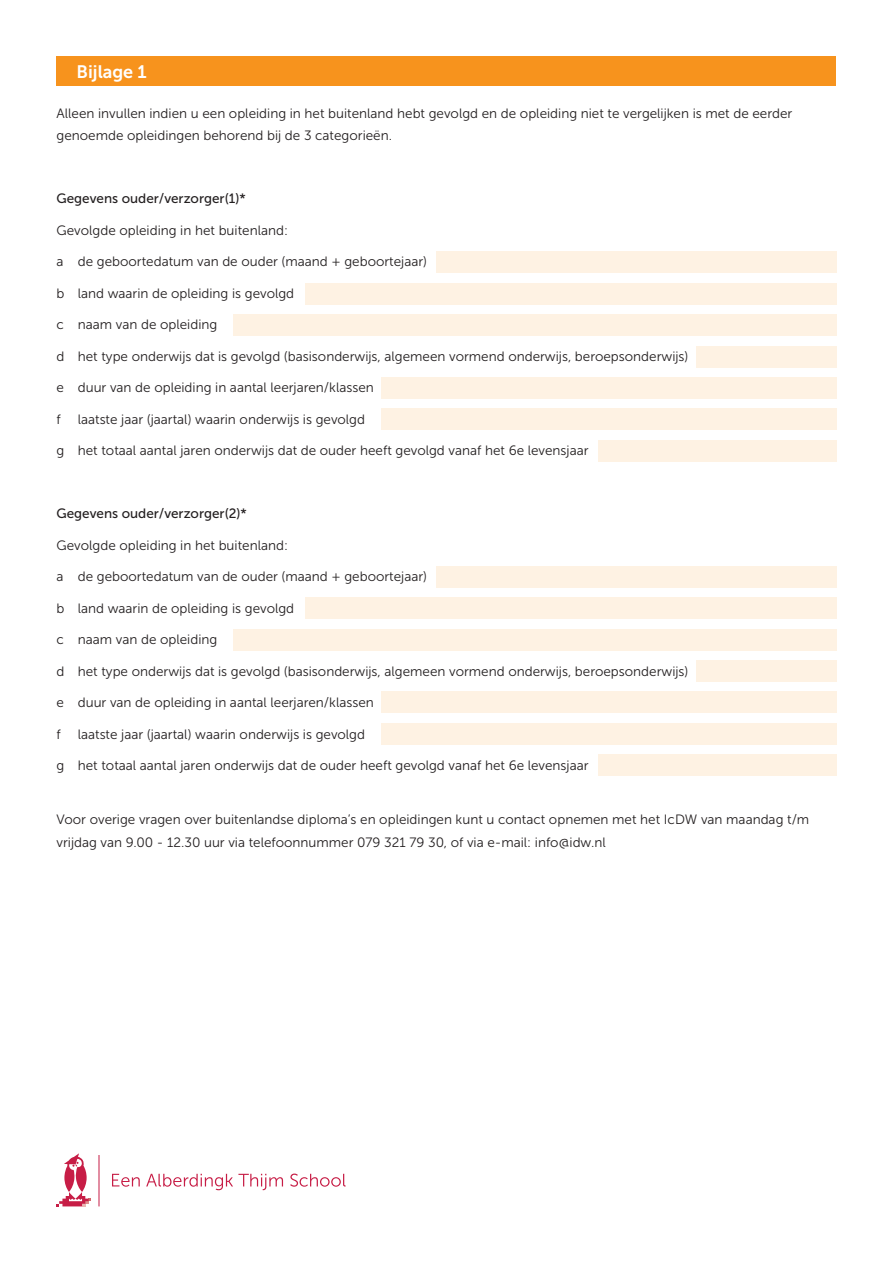
<style>
.page{position:relative;width:893px;height:1263px;background:#fff}
.page>*{position:absolute;margin:0;border:0;box-sizing:border-box;transform-origin:0 0}
.t1{font:18px "Museo Sans 700";color:#fff}
.t2{font:13.5px/22.5px "Museo Sans 300";color:#231f20}
.t3{font:13.5px "Museo Sans 500";color:#231f20}
</style>
<div class="page">
<svg style="left:112px;top:1174px;width:28px;height:13px"></svg>
<svg style="left:146px;top:1174px;width:137px;height:16px"></svg>
<svg style="left:290px;top:1173px;width:56px;height:14px"></svg>
<svg style="left:57px;top:1153px;width:34px;height:53px"></svg>
<hr style="left:99px;top:1155px;width:1px;height:51px;background:#c71d46">
<div style="left:436px;top:252px;width:400px;height:21px;background:#fef2e3"></div>
<div style="left:381px;top:692px;width:455px;height:21px;background:#fef2e3"></div>
<div style="left:305px;top:283px;width:531px;height:21px;background:#fef2e3"></div>
<div style="left:381px;top:723px;width:455px;height:21px;background:#fef2e3"></div>
<div style="left:233px;top:314px;width:603px;height:22px;background:#fef2e3"></div>
<div style="left:598px;top:755px;width:238px;height:21px;background:#fef2e3"></div>
<div style="left:696px;top:346px;width:140px;height:21px;background:#fef2e3"></div>
<div style="left:436px;top:566px;width:400px;height:21px;background:#fef2e3"></div>
<div style="left:381px;top:377px;width:455px;height:22px;background:#fef2e3"></div>
<div style="left:305px;top:597px;width:531px;height:22px;background:#fef2e3"></div>
<div style="left:381px;top:409px;width:455px;height:21px;background:#fef2e3"></div>
<div style="left:233px;top:629px;width:603px;height:21px;background:#fef2e3"></div>
<div style="left:598px;top:440px;width:238px;height:21px;background:#fef2e3"></div>
<div style="left:696px;top:660px;width:140px;height:22px;background:#fef2e3"></div>
<div style="left:57px;top:57px;width:779px;height:29px;background:#f7931d"></div>
<h1 class="t1" style="left:77px;top:62px;width:72px">Bijlage 1</h1>
<p class="t2" style="left:57px;top:102px;width:737px">Alleen invullen indien u een opleiding in het buitenland hebt gevolgd en de opleiding niet te vergelijken is met de eerder genoemde opleidingen behorend bij de 3 categorieën.</p>
<p class="t3" style="left:57px;top:191px;width:191px">Gegevens ouder/verzorger(1)*</p>
<p class="t2" style="left:57px;top:219px;width:233px">Gevolgde opleiding in het buitenland:</p>
<p class="t2" style="left:57px;top:250px;width:372px">a de geboortedatum van de ouder (maand + geboortejaar)</p>
<p class="t2" style="left:57px;top:282px;width:239px">b land waarin de opleiding is gevolgd</p>
<p class="t2" style="left:57px;top:313px;width:162px">c naam van de opleiding</p>
<p class="t2" style="left:57px;top:345px;width:633px">d het type onderwijs dat is gevolgd (basisonderwijs, algemeen vormend onderwijs, beroepsonderwijs)</p>
<p class="t2" style="left:57px;top:376px;width:319px">e duur van de opleiding in aantal leerjaren/klassen</p>
<p class="t2" style="left:57px;top:408px;width:6px">f</p>
<p class="t2" style="left:78px;top:408px;width:289px">laatste jaar (jaartal) waarin onderwijs is gevolgd</p>
<p class="t2" style="left:57px;top:439px;width:533px">g het totaal aantal jaren onderwijs dat de ouder heeft gevolgd vanaf het 6e levensjaar</p>
<p class="t3" style="left:57px;top:506px;width:192px">Gegevens ouder/verzorger(2)*</p>
<p class="t2" style="left:57px;top:534px;width:233px">Gevolgde opleiding in het buitenland:</p>
<p class="t2" style="left:57px;top:565px;width:372px">a de geboortedatum van de ouder (maand + geboortejaar)</p>
<p class="t2" style="left:57px;top:597px;width:239px">b land waarin de opleiding is gevolgd</p>
<p class="t2" style="left:57px;top:628px;width:162px">c naam van de opleiding</p>
<p class="t2" style="left:57px;top:660px;width:633px">d het type onderwijs dat is gevolgd (basisonderwijs, algemeen vormend onderwijs, beroepsonderwijs)</p>
<p class="t2" style="left:57px;top:691px;width:319px">e duur van de opleiding in aantal leerjaren/klassen</p>
<p class="t2" style="left:57px;top:723px;width:6px">f</p>
<p class="t2" style="left:78px;top:723px;width:289px">laatste jaar (jaartal) waarin onderwijs is gevolgd</p>
<p class="t2" style="left:57px;top:754px;width:533px">g het totaal aantal jaren onderwijs dat de ouder heeft gevolgd vanaf het 6e levensjaar</p>
<p class="t2" style="left:57px;top:808px;width:754px">Voor overige vragen over buitenlandse diploma’s en opleidingen kunt u contact opnemen met het IcDW van maandag t/m vrijdag van 9.00 - 12.30 uur via telefoonnummer 079 321 79 30, of via e-mail: info@idw.nl</p>
</div>
